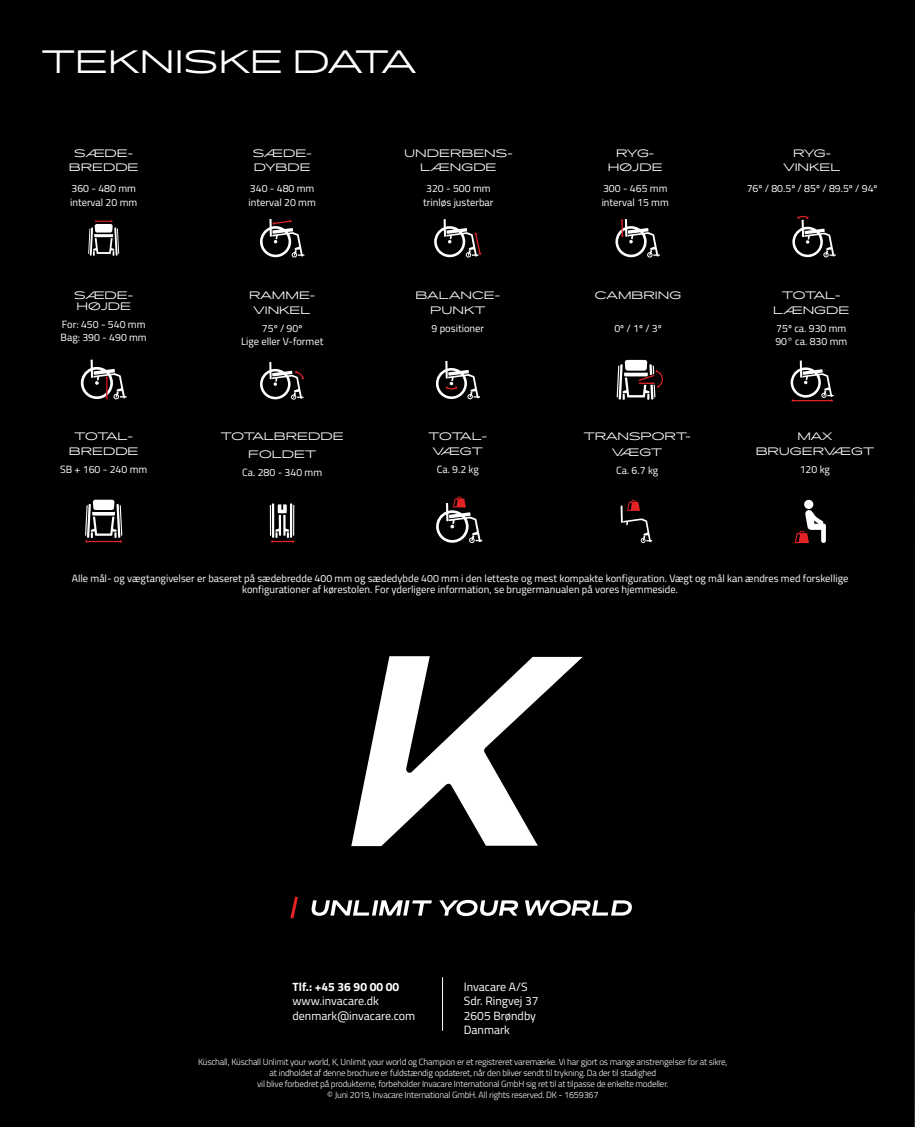
<style>
.page{position:relative;width:915px;height:1127px;background:#fff}
.page>*{position:absolute;margin:0;border:0;box-sizing:border-box;transform-origin:0 0}
.t1{font:300 31.5px "Pano";letter-spacing:.01em;color:#fff}
.t2{font:12px/14.4px "Titillium Web";color:#fff}
.t3{font:700 12px "Titillium Web";color:#fff}
.t4{font:10.5px/13.5px "Titillium Web";color:#fff}
.t5{font:300 10.5px/14.7px "Pano";color:#fff;text-align:center}
.t6{font:300 10.5px/14.7px "Pano";letter-spacing:-.03em;color:#fff;text-align:center}
.t7{font:300 9px/10.8px "Titillium Web";letter-spacing:-.02em;color:#fff;text-align:center}
</style>
<div class="page">
<div style="left:0;top:0;width:914px;height:1127px;background:#000"></div>
<img style="left:914px;top:0;width:1px;height:1127px">
<svg style="left:351px;top:656px;width:231px;height:190px"></svg>
<svg style="left:311px;top:900px;width:121px;height:16px"></svg>
<svg style="left:439px;top:900px;width:79px;height:16px"></svg>
<svg style="left:525px;top:900px;width:107px;height:16px"></svg>
<svg style="left:290px;top:896px;width:8px;height:23px"></svg>
<hr style="left:442px;top:977px;width:1px;height:54px;background:#fff">
<svg style="left:260px;top:362px;width:44px;height:38px"></svg>
<svg style="left:436px;top:496px;width:46px;height:47px"></svg>
<svg style="left:81px;top:360px;width:45px;height:39px"></svg>
<svg style="left:270px;top:503px;width:24px;height:40px"></svg>
<svg style="left:85px;top:500px;width:37px;height:43px"></svg>
<svg style="left:88px;top:220px;width:31px;height:36px"></svg>
<svg style="left:434px;top:219px;width:47px;height:38px"></svg>
<svg style="left:615px;top:219px;width:44px;height:38px"></svg>
<svg style="left:260px;top:219px;width:44px;height:38px"></svg>
<svg style="left:620px;top:499px;width:32px;height:44px"></svg>
<svg style="left:792px;top:215px;width:43px;height:42px"></svg>
<svg style="left:436px;top:361px;width:44px;height:38px"></svg>
<svg style="left:616px;top:360px;width:47px;height:40px"></svg>
<svg style="left:790px;top:360px;width:43px;height:42px"></svg>
<svg style="left:794px;top:500px;width:31px;height:43px"></svg>
<h1 class="t1" style="left:42px;top:40px;width:375px">TEKNISKE DATA</h1>
<p class="t5" style="left:69px;top:145px;width:71px">SÆDE-<br>BREDDE</p>
<p class="t4" style="left:70px;top:181px;width:69px">360 - 480 mm interval 20 mm</p>
<p class="t5" style="left:74px;top:290px;width:60px;line-height:10.5px;text-align:left">SÆDE-<br>HØJDE</p>
<p class="t4" style="left:61px;top:317px;width:88px">For: 450 - 540 mm<br>Bag: 390 - 490 mm</p>
<p class="t5" style="left:69px;top:429px;width:71px">TOTAL-<br>BREDDE</p>
<p class="t4" style="left:60px;top:462px;width:89px">SB + 160 - 240 mm</p>
<p class="t5" style="left:253px;top:145px;width:60px;text-align:left">SÆDE-<br>DYBDE</p>
<p class="t4" style="left:248px;top:181px;width:69px">340 - 480 mm interval 20 mm</p>
<p class="t5" style="left:249px;top:288px;width:68px">RAMME-<br>VINKEL</p>
<p class="t4" style="left:241px;top:321px;width:84px;text-align:center">75º / 90º<br>Lige eller V-formet</p>
<p class="t5" style="left:221px;top:427px;width:124px;line-height:17.9px">TOTALBREDDE<br>FOLDET</p>
<p class="t4" style="left:242px;top:465px;width:81px">Ca. 280 - 340 mm</p>
<p class="t5" style="left:404px;top:145px;width:110px">UNDERBENS-<br>LÆNGDE</p>
<p class="t4" style="left:423px;top:181px;width:72px">320 - 500 mm trinløs justerbar</p>
<p class="t5" style="left:415px;top:288px;width:86px">BALANCE-<br>PUNKT</p>
<p class="t4" style="left:431px;top:321px;width:54px">9 positioner</p>
<p class="t6" style="left:428px;top:429px;width:60px">TOTAL-<br>VÆGT</p>
<p class="t4" style="left:436px;top:462px;width:44px">Ca. 9.2 kg</p>
<p class="t5" style="left:607px;top:145px;width:56px">RYG-<br>HØJDE</p>
<p class="t4" style="left:601px;top:181px;width:69px">300 - 465 mm interval 15 mm</p>
<p class="t5" style="left:594px;top:288px;width:88px">CAMBRING</p>
<p class="t4" style="left:614px;top:321px;width:49px">0º / 1º / 3º</p>
<p class="t5" style="left:583px;top:429px;width:108px;line-height:15.5px">TRANSPORT-<br>VÆGT</p>
<p class="t4" style="left:616px;top:463px;width:44px">Ca. 6.7 kg</p>
<p class="t5" style="left:783px;top:145px;width:59px">RYG-<br>VINKEL</p>
<p class="t4" style="left:746px;top:181px;width:132px">76º / 80.5º / 85º / 89.5º / 94º</p>
<p class="t5" style="left:772px;top:288px;width:78px">TOTAL-<br>LÆNGDE</p>
<p class="t4" style="left:775px;top:321px;width:73px">75º ca. 930 mm<br>90° ca. 830 mm</p>
<p class="t5" style="left:755px;top:429px;width:120px">MAX<br>BRUGERVÆGT</p>
<p class="t4" style="left:799px;top:462px;width:32px">120 kg</p>
<p class="t4" style="left:72px;top:573px;width:777px;line-height:10.5px;text-align:center">Alle mål- og vægtangivelser er baseret på sædebredde 400 mm og sædedybde 400 mm i den letteste og mest kompakte konfiguration. Vægt og mål kan ændres med forskellige konfigurationer af kørestolen. For yderligere information, se brugermanualen på vores hjemmeside.</p>
<p class="t3" style="left:292px;top:977px;width:108px">Tlf.: +45 36 90 00 00</p>
<p class="t2" style="left:292px;top:993px;width:124px">www.invacare.dk denmark@invacare.com</p>
<p class="t7" style="left:198px;top:1056px;width:530px">Küschall, Küschall Unlimit your world, K, Unlimit your world og Champion er et registreret varemærke. Vi har gjort os mange anstrengelser for at sikre, at indholdet af denne brochure er fuldstændig opdateret, når den bliver sendt til trykning. Da der til stadighed<br>vil blive forbedret på produkterne, forbeholder Invacare International GmbH sig ret til at tilpasse de enkelte modeller.<br>© Juni 2019, Invacare International GmbH. All rights reserved. DK - 1659367</p>
<p class="t2" style="left:463px;top:979px;width:76px">Invacare A/S<br>Sdr. Ringvej 37<br>2605 Brøndby<br>Danmark</p>
</div>
